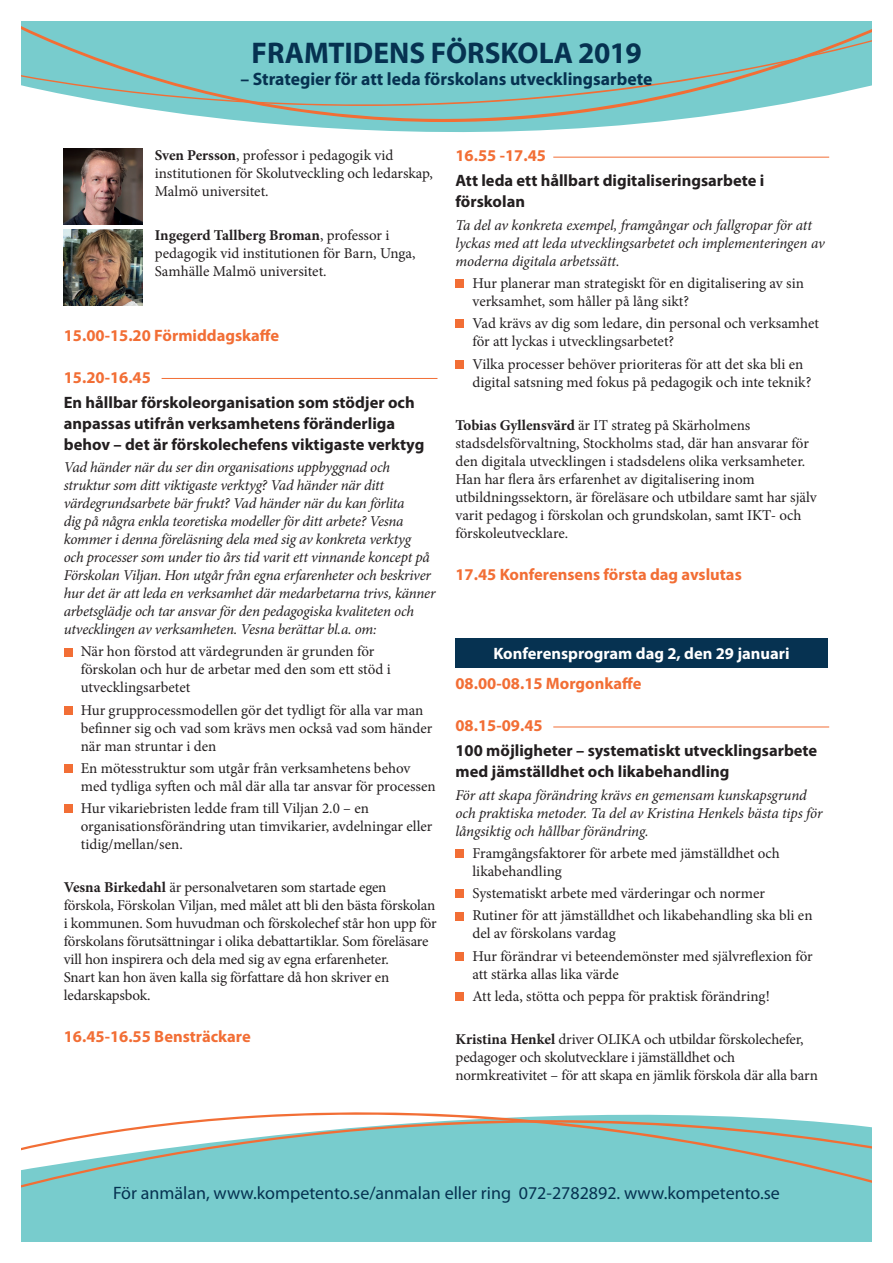
<style>
.page{position:relative;width:893px;height:1263px;background:#fff}
.page>*{position:absolute;margin:0;border:0;box-sizing:border-box;transform-origin:0 0}
.t1{font:700 30px "Myriad Pro";color:#063251}
.t2{font:18px "Myriad Pro";color:#063251}
.t3{font:700 18px "Myriad Pro";color:#063251}
.t4{font:700 16.5px/21px "Myriad Pro";color:#231f20}
.t5{font:700 16.5px "Myriad Pro";color:#f26e35}
.t6{font:700 16.5px "Myriad Pro";color:#fff}
.t7{font:15px/18px "Minion Pro";letter-spacing:-.005em;color:#231f20}
.t8{font:italic 15px/18px "Minion Pro";letter-spacing:-.015em;color:#231f20}
.s1{font-weight:700}
</style>
<div class="page">
<div style="left:21px;top:1216px;width:851px;height:26px;background:#78cccd"></div>
<svg style="left:21px;top:1112px;width:851px;height:104px;fill:#78cccd"></svg>
<hr style="left:162px;top:378px;width:275px;height:1px;background:#f26e35">
<div style="left:64px;top:648px;width:8px;height:8px;background:#f26e35"></div>
<div style="left:64px;top:706px;width:8px;height:8px;background:#f26e35"></div>
<div style="left:64px;top:764px;width:8px;height:9px;background:#f26e35"></div>
<div style="left:64px;top:804px;width:8px;height:9px;background:#f26e35"></div>
<hr style="left:553px;top:157px;width:276px;height:1px;background:#f26e35">
<hr style="left:553px;top:727px;width:276px;height:1px;background:#f26e35">
<div style="left:455px;top:279px;width:9px;height:9px;background:#f26e35"></div>
<div style="left:455px;top:320px;width:9px;height:8px;background:#f26e35"></div>
<div style="left:455px;top:360px;width:9px;height:8px;background:#f26e35"></div>
<div style="left:455px;top:638px;width:373px;height:30px;background:#063251"></div>
<div style="left:455px;top:849px;width:9px;height:9px;background:#f26e35"></div>
<div style="left:455px;top:889px;width:9px;height:9px;background:#f26e35"></div>
<div style="left:455px;top:912px;width:9px;height:8px;background:#f26e35"></div>
<div style="left:455px;top:952px;width:9px;height:8px;background:#f26e35"></div>
<div style="left:455px;top:992px;width:9px;height:9px;background:#f26e35"></div>
<svg style="left:163px;top:111px;width:577px;height:21px;fill:#78cccd"></svg>
<svg style="left:21px;top:21px;width:851px;height:90px;background:#82cac8"></svg>
<img style="left:64px;top:149px;width:78px;height:76px">
<img style="left:64px;top:229px;width:78px;height:76px">
<h1 class="t1" style="left:251px;top:33px;width:392px">FRAMTIDENS FÖRSKOLA 2019</h1>
<p class="t3" style="left:240px;top:67px;width:414px">– Strategier för att leda förskolans utvecklingsarbete</p>
<p class="t7" style="left:155px;top:146px;width:280px"><span class="s1">Sven Persson</span>, professor i pedagogik vid institutionen för Skolutveckling och ledarskap,<br>Malmö universitet.</p>
<p class="t7" style="left:155px;top:227px;width:262px"><span class="s1">Ingegerd Tallberg Broman</span>, professor i pedagogik vid institutionen för Barn, Unga,<br>Samhälle Malmö universitet.</p>
<p class="t5" style="left:64px;top:324px;width:217px">15.00-15.20 Förmiddagskaffe</p>
<p class="t5" style="left:64px;top:366px;width:89px">15.20-16.45</p>
<p class="t4" style="left:64px;top:391px;width:362px">En hållbar förskoleorganisation som stödjer och anpassas utifrån verksamhetens föränderliga behov – det är förskolechefens viktigaste verktyg</p>
<p class="t8" style="left:64px;top:458px;width:373px">Vad händer när du ser din organisations uppbyggnad och struktur som ditt viktigaste verktyg? Vad händer när ditt värdegrundsarbete bär frukt? Vad händer när du kan förlita<br>dig på några enkla teoretiska modeller för ditt arbete? Vesna kommer i denna föreläsning dela med sig av konkreta verktyg<br>och processer som under tio års tid varit ett vinnande koncept på Förskolan Viljan. Hon utgår från egna erfarenheter och beskriver hur det är att leda en verksamhet där medarbetarna trivs, känner arbetsglädje och tar ansvar för den pedagogiska kvaliteten och utvecklingen av verksamheten. Vesna berättar bl.a. om:</p>
<p class="t7" style="left:81px;top:643px;width:312px">När hon förstod att värdegrunden är grunden för förskolan och hur de arbetar med den som ett stöd i utvecklingsarbetet</p>
<p class="t7" style="left:81px;top:701px;width:353px">Hur grupprocessmodellen gör det tydligt för alla var man befinner sig och vad som krävs men också vad som händer när man struntar i den</p>
<p class="t7" style="left:81px;top:759px;width:356px">En mötesstruktur som utgår från verksamhetens behov med tydliga syften och mål där alla tar ansvar för processen</p>
<p class="t7" style="left:81px;top:799px;width:353px">Hur vikariebristen ledde fram till Viljan 2.0 – en organisationsförändring utan timvikarier, avdelningar eller tidig/mellan/sen.</p>
<p class="t7" style="left:64px;top:879px;width:374px"><span class="s1">Vesna Birkedahl</span> är personalvetaren som startade egen förskola, Förskolan Viljan, med målet att bli den bästa förskolan i kommunen. Som huvudman och förskolechef står hon upp för förskolans förutsättningar i olika debattartiklar. Som föreläsare vill hon inspirera och dela med sig av egna erfarenheter.<br>Snart kan hon även kalla sig författare då hon skriver en ledarskapsbok.</p>
<p class="t5" style="left:64px;top:1026px;width:188px">16.45-16.55 Bensträckare</p>
<p class="t5" style="left:455px;top:145px;width:92px">16.55 -17.45</p>
<p class="t4" style="left:455px;top:170px;width:310px">Att leda ett hållbart digitaliseringsarbete i förskolan</p>
<p class="t8" style="left:455px;top:216px;width:371px">Ta del av konkreta exempel, framgångar och fallgropar för att lyckas med att leda utvecklingsarbetet och implementeringen av moderna digitala arbetssätt.</p>
<p class="t7" style="left:472px;top:274px;width:333px">Hur planerar man strategiskt för en digitalisering av sin verksamhet, som håller på lång sikt?</p>
<p class="t7" style="left:472px;top:314px;width:348px">Vad krävs av dig som ledare, din personal och verksamhet för att lyckas i utvecklingsarbetet?</p>
<p class="t7" style="left:472px;top:355px;width:340px">Vilka processer behöver prioriteras för att det ska bli en digital satsning med fokus på pedagogik och inte teknik?</p>
<p class="t7" style="left:455px;top:416px;width:363px"><span class="s1">Tobias Gyllensvärd</span> är IT strateg på Skärholmens stadsdelsförvaltning, Stockholms stad, där han ansvarar för den digitala utvecklingen i stadsdelens olika verksamheter.<br>Han har flera års erfarenhet av digitalisering inom utbildningssektorn, är föreläsare och utbildare samt har själv varit pedagog i förskolan och grundskolan, samt IKT- och förskoleutvecklare.</p>
<p class="t5" style="left:455px;top:563px;width:288px">17.45 Konferensens första dag avslutas</p>
<p class="t6" style="left:493px;top:643px;width:298px">Konferensprogram dag 2, den 29 januari</p>
<p class="t5" style="left:455px;top:673px;width:188px">08.00-08.15 Morgonkaffe</p>
<p class="t5" style="left:455px;top:715px;width:89px">08.15-09.45</p>
<p class="t4" style="left:455px;top:740px;width:363px">100 möjligheter – systematiskt utvecklingsarbete med jämställdhet och likabehandling</p>
<p class="t8" style="left:455px;top:786px;width:369px">För att skapa förändring krävs en gemensam kunskapsgrund och praktiska metoder. Ta del av Kristina Henkels bästa tips för långsiktig och hållbar förändring.</p>
<p class="t7" style="left:472px;top:844px;width:309px">Framgångsfaktorer för arbete med jämställdhet och likabehandling</p>
<p class="t7" style="left:472px;top:882px;width:341px;line-height:22.2px">Systematiskt arbete med värderingar och normer<br>Rutiner för att jämställdhet och likabehandling ska bli en</p>
<p class="t7" style="left:472px;top:922px;width:342px;line-height:22.2px">del av förskolans vardag<br>Hur förändrar vi beteendemönster med självreflexion för</p>
<p class="t7" style="left:472px;top:963px;width:299px;line-height:22.2px">att stärka allas lika värde<br>Att leda, stötta och peppa för praktisk förändring!</p>
<p class="t7" style="left:455px;top:1030px;width:364px"><span class="s1">Kristina Henkel</span> driver OLIKA och utbildar förskolechefer, pedagoger och skolutvecklare i jämställdhet och normkreativitet – för att skapa en jämlik förskola där alla barn</p>
<p class="t2" style="left:113px;top:1182px;width:668px">För anmälan, www.kompetento.se/anmalan eller ring 072-2782892. www.kompetento.se</p>
</div>
